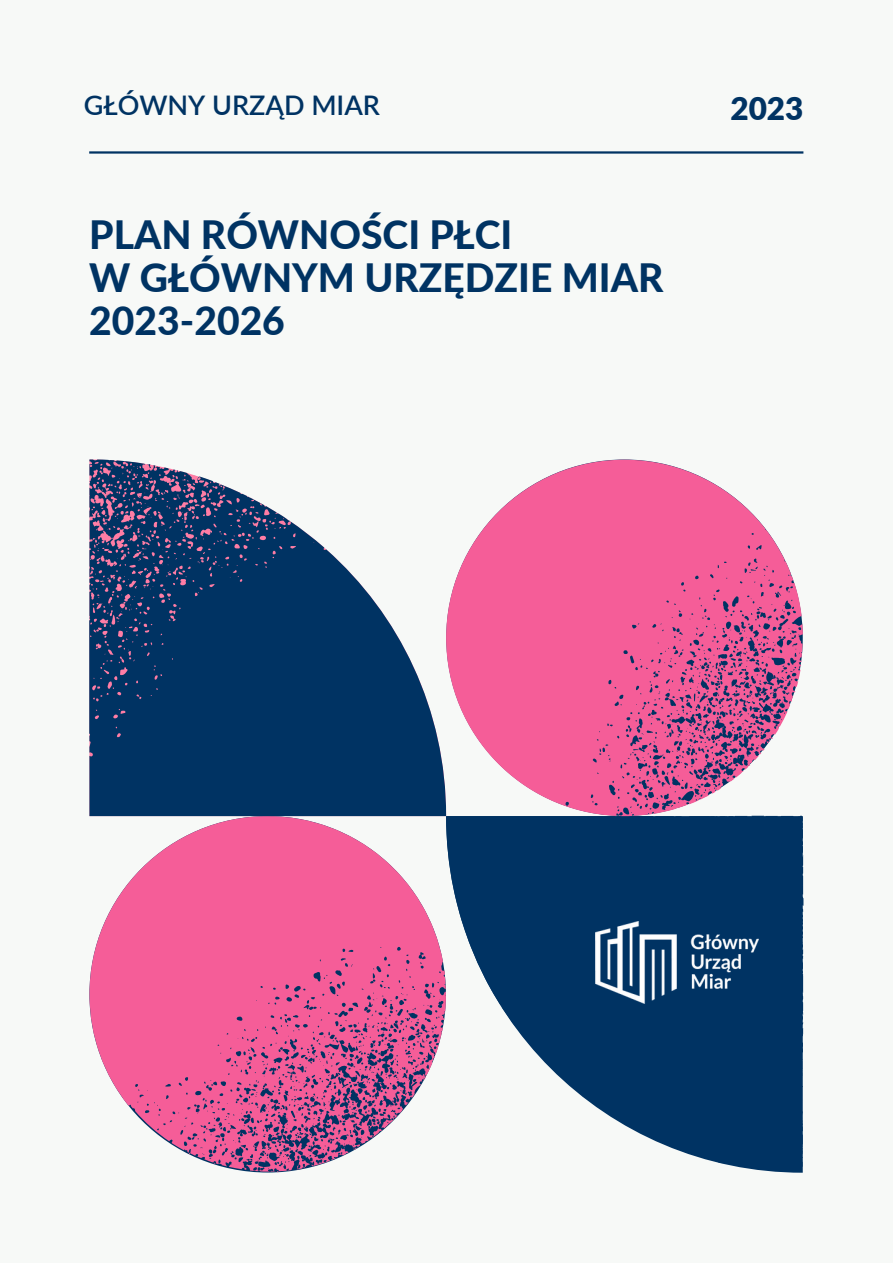
<style>
.page{position:relative;width:893px;height:1264px;background:#fff}
.page>*{position:absolute;margin:0;border:0;box-sizing:border-box;transform-origin:0 0}
.t1{font:800 39px/42.8px "Lato";color:#003363}
.t2{font:900 31.5px "Lato";color:#003363}
.t3{font:600 27px "Lato";color:#003363}
</style>
<div class="page">
<div style="left:0;top:0;width:892px;height:1262px;background:#f7f9f7"></div>
<svg style="left:446px;top:816px;width:357px;height:355px;fill:#003363"></svg>
<svg style="left:89px;top:816px;width:357px;height:356px;fill:#f55d98"></svg>
<svg style="left:89px;top:459px;width:357px;height:357px;fill:#003363"></svg>
<svg style="left:446px;top:459px;width:356px;height:357px;fill:#f55d98"></svg>
<hr style="left:89px;top:151px;width:714px;height:3px;background:#003363">
<img style="left:595px;top:921px;width:163px;height:82px">
<p class="t3" style="left:84px;top:88px;width:298px">GŁÓWNY URZĄD MIAR</p>
<p class="t2" style="left:730px;top:89px;width:74px">2023</p>
<p class="t1" style="left:89px;top:213px;width:575px">PLAN RÓWNOŚCI PŁCI<br>W GŁÓWNYM URZĘDZIE MIAR<br>2023-2026</p>
</div>
